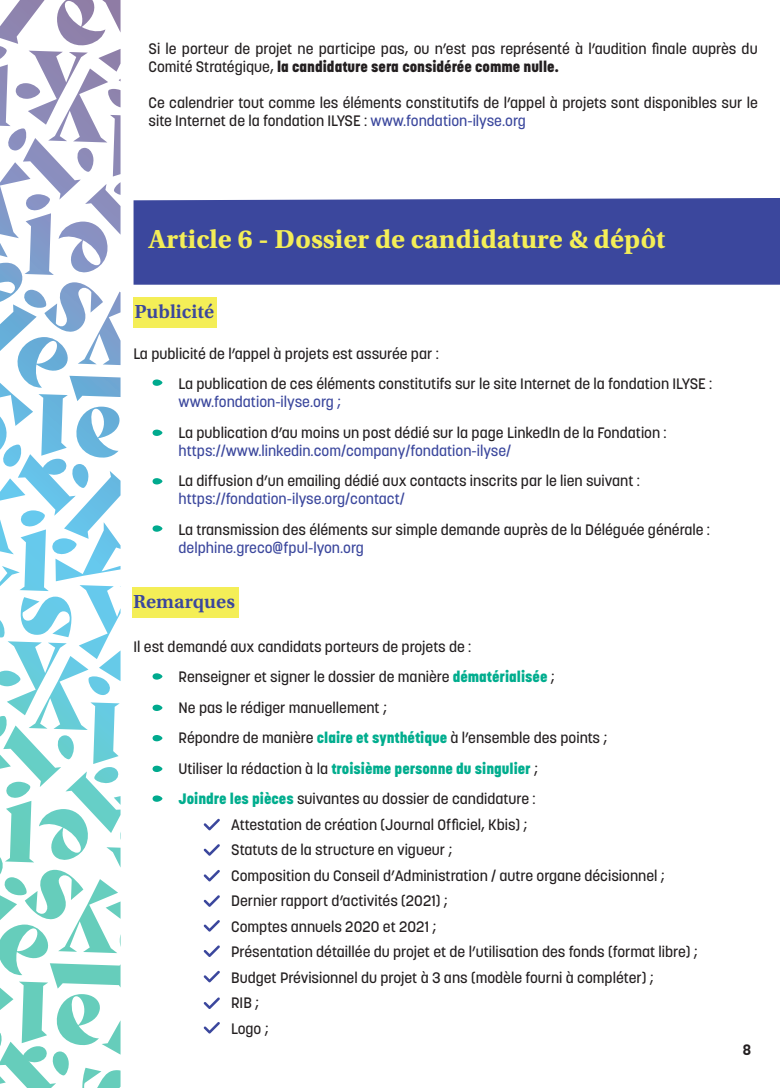
<style>
.page{position:relative;width:780px;height:1088px;background:#fff}
.page>*{position:absolute;margin:0;border:0;box-sizing:border-box;transform-origin:0 0}
.t1{font:27.5px "Utopia Std Bold Capt";color:#f4ee57}
.t2{font:20px "Utopia Std Semibold Capt";color:#3b479d}
.t3{font:500 15px/25.5px "Korolev";color:#231f20}
.t4{font:500 15px "Korolev";color:#3b479d}
.t5{font:700 15px "Korolev";color:#231f20}
.s1{font-weight:800}
.s2{color:#3b479d}
.s3{font-weight:800;color:#00ad8e}
</style>
<div class="page">
<svg style="left:0;top:0;width:121px;height:1088px"></svg>
<div style="left:133px;top:198px;width:647px;height:87px;background:#3b479d"></div>
<div style="left:133px;top:297px;width:84px;height:31px;background:#f4ee57"></div>
<svg style="left:152px;top:379px;width:10px;height:7px"></svg>
<svg style="left:152px;top:430px;width:10px;height:6px"></svg>
<svg style="left:152px;top:478px;width:10px;height:6px"></svg>
<svg style="left:152px;top:525px;width:10px;height:7px"></svg>
<div style="left:131px;top:587px;width:107px;height:30px;background:#f4ee57"></div>
<svg style="left:152px;top:673px;width:10px;height:7px"></svg>
<svg style="left:152px;top:705px;width:10px;height:6px"></svg>
<svg style="left:152px;top:766px;width:10px;height:6px"></svg>
<svg style="left:152px;top:795px;width:10px;height:7px"></svg>
<svg style="left:152px;top:735px;width:10px;height:6px"></svg>
<svg style="left:204px;top:819px;width:16px;height:11px"></svg>
<svg style="left:204px;top:844px;width:16px;height:12px"></svg>
<svg style="left:204px;top:870px;width:16px;height:11px"></svg>
<svg style="left:204px;top:895px;width:16px;height:12px"></svg>
<svg style="left:204px;top:920px;width:16px;height:12px"></svg>
<svg style="left:204px;top:945px;width:16px;height:12px"></svg>
<svg style="left:204px;top:971px;width:16px;height:11px"></svg>
<svg style="left:204px;top:997px;width:16px;height:12px"></svg>
<svg style="left:204px;top:1022px;width:16px;height:11px"></svg>
<p class="t3" style="left:148px;top:40px;width:610px;line-height:18px">Si le porteur de projet ne participe pas, ou n’est pas représenté à l’audition finale auprès du<br>Comité Stratégique, <span class="s1">la candidature sera considérée comme nulle.</span></p>
<p class="t3" style="left:148px;top:94px;width:610px;line-height:18px">Ce calendrier tout comme les éléments constitutifs de l’appel à projets sont disponibles sur le site Internet de la fondation ILYSE : <span class="s2">www.fondation-ilyse.org</span></p>
<h1 class="t1" style="left:148px;top:223px;width:518px">Article 6 - Dossier de candidature &amp; dépôt</h1>
<h2 class="t2" style="left:134px;top:300px;width:82px">Publicité</h2>
<p class="t3" style="left:178px;top:338px;width:535px;line-height:30.5px;text-indent:-45px">La publicité de l’appel à projets est assurée par :<br>La publication de ces éléments constitutifs sur le site Internet de la fondation ILYSE :</p>
<p class="t4" style="left:178px;top:392px;width:164px">www.fondation-ilyse.org ;</p>
<p class="t3" style="left:178px;top:419px;width:489px">La publication d’au moins un post dédié sur la page LinkedIn de la Fondation :</p>
<p class="t4" style="left:178px;top:441px;width:334px">https://www.linkedin.com/company/fondation-ilyse/</p>
<p class="t3" style="left:178px;top:468px;width:463px">La diffusion d’un emailing dédié aux contacts inscrits par le lien suivant :</p>
<p class="t4" style="left:178px;top:489px;width:228px">https://fondation-ilyse.org/contact/</p>
<p class="t3" style="left:178px;top:516px;width:533px">La transmission des éléments sur simple demande auprès de la Déléguée générale :</p>
<p class="t4" style="left:178px;top:538px;width:187px">delphine.greco@fpul-lyon.org</p>
<h2 class="t2" style="left:133px;top:590px;width:103px">Remarques</h2>
<p class="t3" style="left:178px;top:631px;width:430px;line-height:30.5px;text-indent:-45px">Il est demandé aux candidats porteurs de projets de :<br>Renseigner et signer le dossier de manière <span class="s3">dématérialisée</span> ;<br>Ne pas le rédiger manuellement ;<br>Répondre de manière <span class="s3">claire et synthétique</span> à l’ensemble des points ; Utiliser la rédaction à la <span class="s3">troisième personne du singulier</span> ;<br><span class="s3">Joindre les pièces</span> suivantes au dossier de candidature :</p>
<p class="t3" style="left:231px;top:812px;width:468px">Attestation de création (Journal Officiel, Kbis) ;<br>Statuts de la structure en vigueur ;<br>Composition du Conseil d’Administration / autre organe décisionnel ; Dernier rapport d’activités (2021) ;<br>Comptes annuels 2020 et 2021 ;<br>Présentation détaillée du projet et de l’utilisation des fonds (format libre) ; Budget Prévisionnel du projet à 3 ans (modèle fourni à compléter) ;<br>RIB ;<br>Logo ;</p>
<p class="t5" style="left:742px;top:1040px;width:10px">8</p>
</div>
